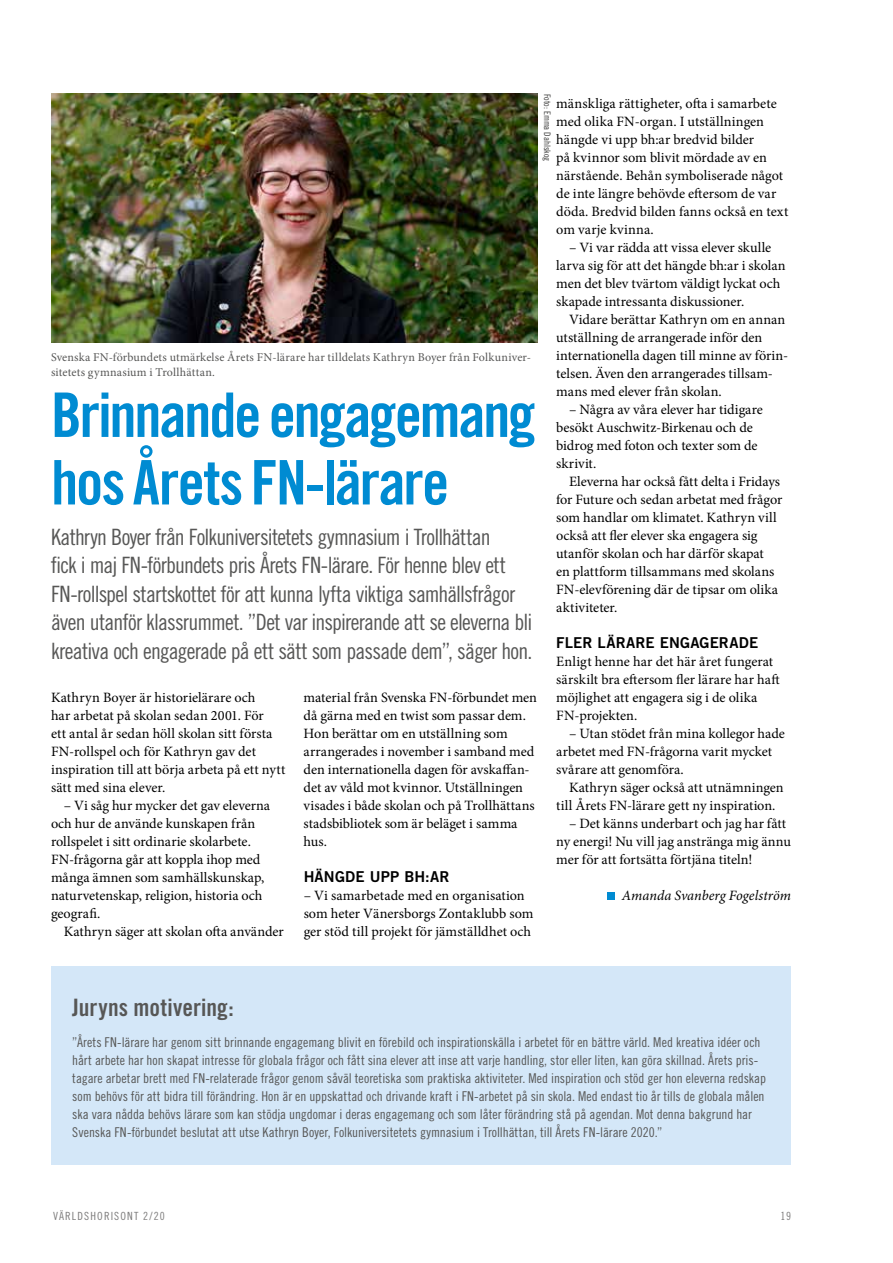
<style>
.page{position:relative;width:893px;height:1263px;background:#fff}
.page>*{position:absolute;margin:0;border:0;box-sizing:border-box;transform-origin:0 0}
.t1{font:61.5px/67.5px "Trade Gothic LT Std Bd Cn 20";letter-spacing:-.035em;color:#008bd2}
.t2{font:24px "Trade Gothic LT Std Bd Cn 20";letter-spacing:.005em;color:#575756}
.t3{font:22.5px/28.5px "Trade Gothic LT Std Cn 18";letter-spacing:-.035em;color:#575756}
.t4{font:15px "Trade Gothic LT Std Bd 2";letter-spacing:.01em;color:#000}
.t5{font:14.25px/18px "Minion Pro";color:#000}
.t6{font:italic 14.25px "Minion Pro";color:#000}
.t7{font:13.5px/18px "Trade Gothic LT Std Cn 18";color:#575756}
.t8{font:12px/15px "Minion Pro";letter-spacing:.025em;color:#575756}
.t9{font:11.25px "Trade Gothic LT Std Cn 18";letter-spacing:.1em;color:#7c7b7b}
.t10{font:9px "Trade Gothic LT Std Cn 18";color:#3c3c3b}
</style>
<div class="page">
<img style="left:51px;top:94px;width:487px;height:249px">
<div style="left:607px;top:892px;width:8px;height:8px;background:#008bd2"></div>
<div style="left:51px;top:966px;width:740px;height:199px;background:#d4e7f8"></div>
<p class="t10" style="left:553px;top:94px;width:69px;rotate:90deg">Foto: Emma Dahlskog</p>
<p class="t5" style="left:556px;top:95px;width:234px">mänskliga rättigheter, ofta i samarbete med olika FN-organ. I utställningen hängde vi upp bh:ar bredvid bilder<br>på kvinnor som blivit mördade av en närstående. Behån symboliserade något de inte längre behövde eftersom de var döda. Bredvid bilden fanns också en text om varje kvinna.</p>
<p class="t5" style="left:556px;top:239px;width:231px;text-indent:13px">– Vi var rädda att vissa elever skulle larva sig för att det hängde bh:ar i skolan men det blev tvärtom väldigt lyckat och skapade intressanta diskussioner.</p>
<p class="t5" style="left:556px;top:310px;width:233px;text-indent:13px">Vidare berättar Kathryn om en annan utställning de arrangerade inför den internationella dagen till minne av förin&shy;telsen. Även den arrangerades tillsam&shy;mans med elever från skolan.</p>
<p class="t5" style="left:556px;top:400px;width:208px;text-indent:13px">– Några av våra elever har tidigare besökt Auschwitz-Birkenau och de bidrog med foton och texter som de skrivit.</p>
<p class="t5" style="left:556px;top:472px;width:228px;text-indent:13px">Eleverna har också fått delta i Fridays for Future och sedan arbetat med frågor som handlar om klimatet. Kathryn vill också att fler elever ska engagera sig utanför skolan och har därför skapat<br>en plattform tillsammans med skolans FN-elevförening där de tipsar om olika aktiviteter.</p>
<p class="t4" style="left:556px;top:633px;width:203px">FLER LÄRARE ENGAGERADE</p>
<p class="t5" style="left:556px;top:653px;width:225px">Enligt henne har det här året fungerat särskilt bra eftersom fler lärare har haft möjlighet att engagera sig i de olika FN-projekten.</p>
<p class="t5" style="left:556px;top:725px;width:230px;text-indent:13px">– Utan stödet från mina kollegor hade arbetet med FN-frågorna varit mycket svårare att genomföra.</p>
<p class="t5" style="left:556px;top:779px;width:229px;text-indent:13px">Kathryn säger också att utnämningen till Årets FN-lärare gett ny inspiration.</p>
<p class="t5" style="left:556px;top:814px;width:236px;text-indent:13px">– Det känns underbart och jag har fått ny energi! Nu vill jag anstränga mig ännu mer för att fortsätta förtjäna titeln!</p>
<p class="t6" style="left:622px;top:886px;width:171px">Amanda Svanberg Fogelström</p>
<p class="t8" style="left:51px;top:350px;width:482px">Svenska FN-förbundets utmärkelse Årets FN-lärare har tilldelats Kathryn Boyer från Folkuniver&shy;sitetets gymnasium i Trollhättan.</p>
<h1 class="t1" style="left:51px;top:381px;width:486px">Brinnande engagemang hos Årets FN-lärare</h1>
<p class="t3" style="left:51px;top:522px;width:483px">Kathryn Boyer från Folkuniversitetets gymnasium i Trollhättan<br>fick i maj FN-förbundets pris Årets FN-lärare. För henne blev ett FN-rollspel startskottet för att kunna lyfta viktiga samhällsfrågor även utanför klassrummet. ”Det var inspirerande att se eleverna bli kreativa och engagerade på ett sätt som passade dem”, säger hon.</p>
<p class="t5" style="left:51px;top:689px;width:236px">Kathryn Boyer är historielärare och<br>har arbetat på skolan sedan 2001. För<br>ett antal år sedan höll skolan sitt första FN-rollspel och för Kathryn gav det inspiration till att börja arbeta på ett nytt sätt med sina elever.</p>
<p class="t5" style="left:51px;top:797px;width:221px;text-indent:13px">– Vi såg hur mycker det gav eleverna och hur de använde kunskapen från rollspelet i sitt ordinarie skolarbete.<br>FN-frågorna går att koppla ihop med många ämnen som samhällskunskap, naturvetenskap, religion, historia och geografi.</p>
<p class="t5" style="left:64px;top:922px;width:221px">Kathryn säger att skolan ofta använder</p>
<p class="t5" style="left:304px;top:688px;width:235px">material från Svenska FN-förbundet men då gärna med en twist som passar dem.<br>Hon berättar om en utställning som arrangerades i november i samband med den internationella dagen för avskaffan&shy;det av våld mot kvinnor. Utställningen visades i både skolan och på Trollhättans stadsbibliotek som är beläget i samma hus.</p>
<p class="t4" style="left:304px;top:867px;width:147px">HÄNGDE UPP BH:AR</p>
<p class="t5" style="left:304px;top:887px;width:231px">– Vi samarbetade med en organisation som heter Vänersborgs Zontaklubb som ger stöd till projekt för jämställdhet och</p>
<h2 class="t2" style="left:72px;top:993px;width:163px">Juryns motivering:</h2>
<p class="t7" style="left:72px;top:1033px;width:695px">”Årets FN-lärare har genom sitt brinnande engagemang blivit en förebild och inspirationskälla i arbetet för en bättre värld. Med kreativa idéer och hårt arbete har hon skapat intresse för globala frågor och fått sina elever att inse att varje handling, stor eller liten, kan göra skillnad. Årets pris&shy;tagare arbetar brett med FN-relaterade frågor genom såväl teoretiska som praktiska aktiviteter. Med inspiration och stöd ger hon eleverna redskap som behövs för att bidra till förändring. Hon är en uppskattad och drivande kraft i FN-arbetet på sin skola. Med endast tio år tills de globala målen ska vara nådda behövs lärare som kan stödja ungdomar i deras engagemang och som låter förändring stå på agendan. Mot denna bakgrund har Svenska FN-förbundet beslutat att utse Kathryn Boyer, Folkuniversitetets gymnasium i Trollhättan, till Årets FN-lärare 2020.”</p>
<p class="t9" style="left:53px;top:1209px;width:113px">VÄRLDSHORISONT 2/20</p>
<p class="t9" style="left:780px;top:1209px;width:12px">19</p>
</div>
